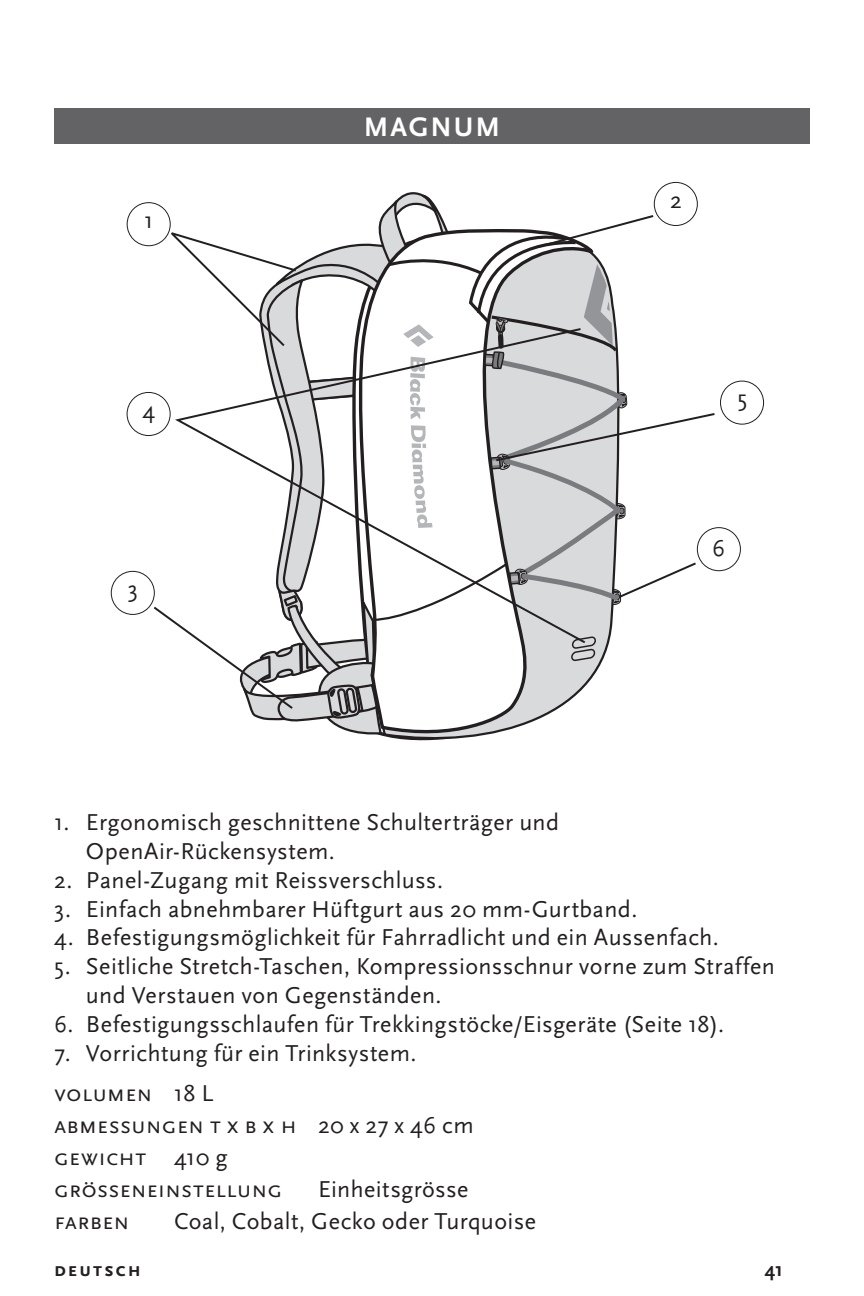
<style>
.page{position:relative;width:864px;height:1296px;background:#fff}
.page>*{position:absolute;margin:0;border:0;box-sizing:border-box;transform-origin:0 0}
.t1{font:700 28px "Scala Sans Pro";color:#fff}
.t2{font:24px/28.8px "Scala Sans Pro";letter-spacing:.015em;color:#231f20}
.t3{font:24px/32px "Scala Sans Pro";letter-spacing:-.005em;color:#231f20}
.t4{font:700 20px "Scala Sans Pro";color:#231f20}
</style>
<div class="page">
<svg style="left:111px;top:182px;width:653px;height:559px"></svg>
<div style="left:54px;top:108px;width:756px;height:36px;background:#636366"></div>
<p class="t2" style="left:144px;top:206px;width:11px">1</p>
<p class="t2" style="left:143px;top:396px;width:14px">4</p>
<p class="t2" style="left:128px;top:574px;width:12px">3</p>
<p class="t1" style="left:364px;top:111px;width:138px">MAGNUM</p>
<p class="t2" style="left:670px;top:186px;width:13px">2</p>
<p class="t2" style="left:737px;top:384px;width:11px">5</p>
<p class="t2" style="left:712px;top:534px;width:15px">6</p>
<p class="t2" style="left:86px;top:808px;width:475px;text-indent:-32px">1. Ergonomisch geschnittene Schulterträger und<br>OpenAir-Rückensystem.</p>
<p class="t2" style="left:54px;top:866px;width:391px">2. Panel-Zugang mit Reissverschluss.</p>
<p class="t2" style="left:54px;top:894px;width:585px">3. Einfach abnehmbarer Hüftgurt aus 20 mm-Gurtband.</p>
<p class="t2" style="left:54px;top:923px;width:666px">4. Befestigungsmöglichkeit für Fahrradlicht und ein Aussenfach.</p>
<p class="t2" style="left:86px;top:952px;width:691px;text-indent:-32px">5. Seitliche Stretch-Taschen, Kompressionsschnur vorne zum Straffen und Verstauen von Gegenständen.</p>
<p class="t2" style="left:54px;top:1010px;width:672px">6. Befestigungsschlaufen für Trekkingstöcke/Eisgeräte (Seite 18).</p>
<p class="t2" style="left:54px;top:1033px;width:364px;line-height:40px">7. Vorrichtung für ein Trinksystem. volumen 18 L</p>
<p class="t3" style="left:54px;top:1109px;width:421px">abmessungen t x b x h 20 x 27 x 46 cm gewicht 410 g<br>grösseneinstellung</p>
<p class="t2" style="left:318px;top:1174px;width:152px">Einheitsgrösse</p>
<p class="t2" style="left:54px;top:1206px;width:77px">farben</p>
<p class="t2" style="left:174px;top:1206px;width:364px">Coal, Cobalt, Gecko oder Turquoise</p>
<p class="t4" style="left:54px;top:1258px;width:89px">deutsch</p>
<p class="t4" style="left:765px;top:1258px;width:20px">41</p>
</div>
